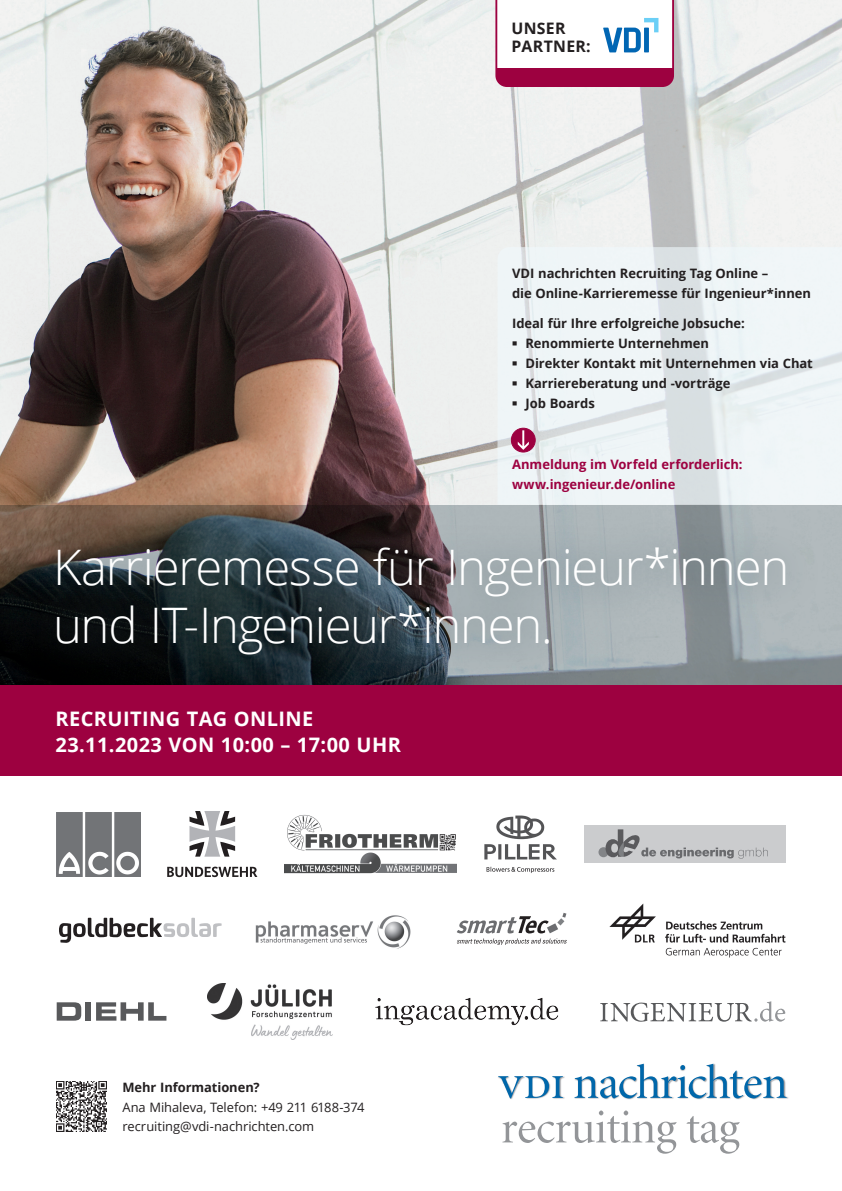
<style>
.page{position:relative;width:842px;height:1191px;background:#fff}
.page>*{position:absolute;margin:0;border:0;box-sizing:border-box;transform-origin:0 0}
.t1{font:300 49px/58px "Open Sans";letter-spacing:-.025em;color:#fff}
.t2{font:700 20px/26px "Open Sans";letter-spacing:.02em;color:#fff}
.t3{font:700 15.8px/18.6px "Open Sans";letter-spacing:.02em;color:#231f20}
.t4{font:700 13px/20px "Open Sans";letter-spacing:-.005em;color:#231f20}
.t5{font:700 13px/20px "Open Sans";letter-spacing:-.005em;color:#9d0140}
.t6{font:12.9px/19.9px "Open Sans";letter-spacing:-.005em;color:#231f20}
.t7{font:700 12.9px "Open Sans";letter-spacing:-.005em;color:#231f20}
</style>
<div class="page">
<img style="left:0;top:0;width:842px;height:686px">
<svg style="left:497px;top:247px;width:345px;height:258px;fill:#eff5f7"></svg>
<div style="left:511px;top:428px;width:24px;height:24px;background:#9d0140;border-radius:50%"></div>
<div style="left:511px;top:428px;width:25px;height:24px;border:1px solid #9d0140;border-radius:50%"></div>
<svg style="left:518px;top:430px;width:11px;height:20px"></svg>
<svg style="left:0;top:505px;width:842px;height:180px;background:#777370"></svg>
<div style="left:0;top:686px;width:842px;height:90px;background:#9d0140"></div>
<div style="left:21px;top:514px;width:802px;height:177px;background:#3c5460;opacity:.75"></div>
<svg style="left:686px;top:1116px;width:54px;height:37px"></svg>
<img style="left:509px;top:1076px;width:56px;height:23px">
<svg style="left:498px;top:1076px;width:65px;height:22px"></svg>
<img style="left:574px;top:1097px;width:215px;height:3px">
<svg style="left:502px;top:1110px;width:175px;height:43px"></svg>
<svg style="left:574px;top:1063px;width:213px;height:35px"></svg>
<img style="left:57px;top:1081px;width:49px;height:50px">
<svg style="left:494px;top:0;width:181px;height:88px"></svg>
<img style="left:610px;top:903px;width:175px;height:54px">
<svg style="left:59px;top:917px;width:163px;height:25px"></svg>
<img style="left:255px;top:915px;width:156px;height:34px">
<svg style="left:457px;top:912px;width:110px;height:32px"></svg>
<img style="left:57px;top:812px;width:83px;height:64px">
<svg style="left:167px;top:866px;width:90px;height:11px"></svg>
<svg style="left:189px;top:811px;width:46px;height:45px"></svg>
<img style="left:284px;top:814px;width:173px;height:59px">
<div style="left:584px;top:825px;width:201px;height:37px;background:#cbccce"></div>
<div style="left:598px;top:847px;width:10px;height:10px;background:#828487;border-radius:50%"></div>
<svg style="left:605px;top:829px;width:163px;height:29px"></svg>
<img style="left:484px;top:815px;width:73px;height:58px">
<svg style="left:57px;top:1002px;width:24px;height:18px"></svg>
<div style="left:86px;top:1002px;width:5px;height:18px;background:#58595b"></div>
<svg style="left:96px;top:1002px;width:70px;height:18px"></svg>
<svg style="left:600px;top:1001px;width:185px;height:20px"></svg>
<img style="left:375px;top:998px;width:184px;height:28px">
<img style="left:208px;top:983px;width:125px;height:56px">
<p class="t3" style="left:511px;top:18px;width:81px">UNSER<br>PARTNER:</p>
<p class="t4" style="left:512px;top:263px;width:300px">VDI nachrichten Recruiting Tag Online –<br>die Online-Karrieremesse für Ingenieur*innen</p>
<p class="t4" style="left:512px;top:313px;width:234px">Ideal für Ihre erfolgreiche Jobsuche:</p>
<p class="t4" style="left:512px;top:333px;width:199px">■ Renommierte Unternehmen</p>
<p class="t4" style="left:512px;top:353px;width:302px">■ Direkter Kontakt mit Unternehmen via Chat</p>
<p class="t4" style="left:512px;top:373px;width:220px">■ Karriereberatung und -vorträge</p>
<p class="t4" style="left:512px;top:393px;width:84px">■ Job Boards</p>
<p class="t5" style="left:512px;top:453px;width:232px">Anmeldung im Vorfeld erforderlich: www.ingenieur.de/online</p>
<h1 class="t1" style="left:53px;top:537px;width:738px">Karrieremesse für Ingenieur*innen und IT-Ingenieur*innen.</h1>
<h2 class="t2" style="left:56px;top:704px;width:347px">RECRUITING TAG ONLINE<br>23.11.2023 VON 10:00 – 17:00 UHR</h2>
<p class="t7" style="left:122px;top:1077px;width:139px">Mehr Informationen?</p>
<p class="t6" style="left:122px;top:1096px;width:244px">Ana Mihaleva, Telefon: +49 211 6188-374 recruiting@vdi-nachrichten.com</p>
</div>
